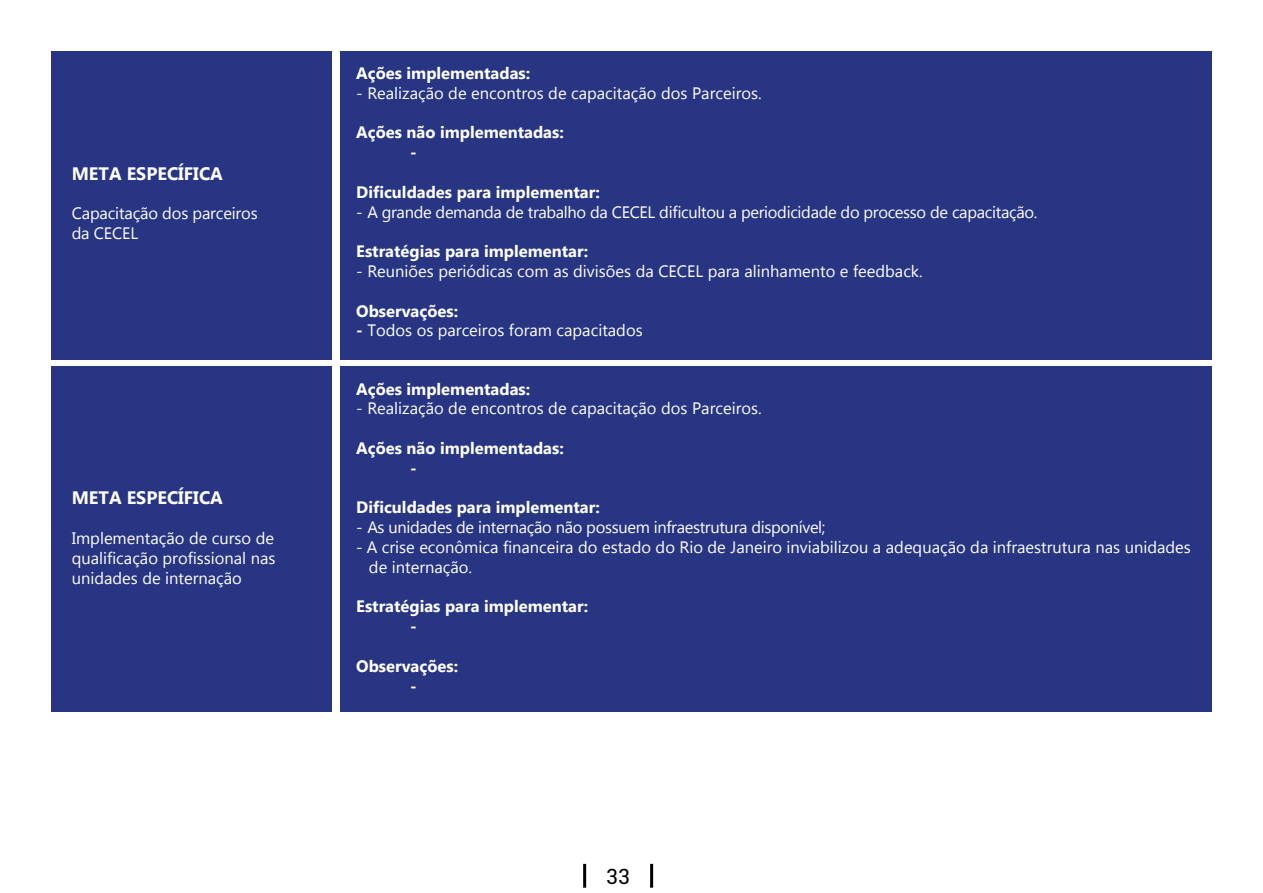
<style>
.page{position:relative;width:1263px;height:893px;background:#fff}
.page>*{position:absolute;margin:0;border:0;box-sizing:border-box;transform-origin:0 0}
.t1{font:21px "Roboto";color:#000}
.t2{font:700 18px "Lao UI";color:#fff}
.t3{font:16.5px/19.8px "Lao UI";color:#fff}
.t4{font:700 16.5px/19.8px "Lao UI";color:#fff}
.t5{font:16.5px "Lao UI";letter-spacing:-.02em;color:#fff}
.s1{font-weight:700}
</style>
<div class="page">
<hr style="left:583px;top:864px;width:3px;height:24px;background:#000">
<hr style="left:650px;top:864px;width:3px;height:24px;background:#000">
<div style="left:51px;top:51px;width:281px;height:308px;background:#283583"></div>
<div style="left:51px;top:367px;width:281px;height:345px;background:#283583"></div>
<div style="left:340px;top:51px;width:872px;height:308px;background:#283583"></div>
<div style="left:340px;top:367px;width:872px;height:345px;background:#283583"></div>
<p class="t2" style="left:72px;top:161px;width:153px">META ESPECÍFICA</p>
<p class="t3" style="left:72px;top:203px;width:187px">Capacitação dos parceiros da CECEL</p>
<p class="t2" style="left:72px;top:486px;width:153px">META ESPECÍFICA</p>
<p class="t3" style="left:72px;top:528px;width:205px;text-align:justify">Implementação de curso de qualificação profissional nas unidades de internação</p>
<p class="t4" style="left:356px;top:63px;width:176px">Ações implementadas:</p>
<p class="t3" style="left:356px;top:82px;width:407px">- Realização de encontros de capacitação dos Parceiros.</p>
<p class="t4" style="left:410px;top:122px;width:155px;text-indent:-54px">Ações não implementadas: -</p>
<p class="t4" style="left:356px;top:181px;width:245px">Dificuldades para implementar:</p>
<p class="t5" style="left:356px;top:201px;width:683px">- A grande demanda de trabalho da CECEL dificultou a periodicidade do processo de capacitação.</p>
<p class="t4" style="left:356px;top:241px;width:233px">Estratégias para implementar:</p>
<p class="t3" style="left:356px;top:261px;width:568px">- Reuniões periódicas com as divisões da CECEL para alinhamento e feedback.</p>
<p class="t4" style="left:356px;top:300px;width:103px">Observações:</p>
<p class="t3" style="left:356px;top:320px;width:288px"><span class="s1">-</span> Todos os parceiros foram capacitados</p>
<p class="t4" style="left:356px;top:378px;width:176px">Ações implementadas:</p>
<p class="t3" style="left:356px;top:398px;width:407px">- Realização de encontros de capacitação dos Parceiros.</p>
<p class="t4" style="left:410px;top:438px;width:155px;text-indent:-54px">Ações não implementadas: -</p>
<p class="t4" style="left:356px;top:497px;width:245px">Dificuldades para implementar:</p>
<p class="t5" style="left:356px;top:516px;width:471px">- As unidades de internação não possuem infraestrutura disponível;</p>
<p class="t3" style="left:369px;top:536px;width:823px;text-indent:-13px">- A crise econômica financeira do estado do Rio de Janeiro inviabilizou a adequação da infraestrutura nas unidades de internação.</p>
<p class="t4" style="left:410px;top:596px;width:179px;text-indent:-54px">Estratégias para implementar: -</p>
<p class="t4" style="left:410px;top:655px;width:49px;text-indent:-54px">Observações: -</p>
<p class="t1" style="left:606px;top:861px;width:25px">33</p>
</div>
